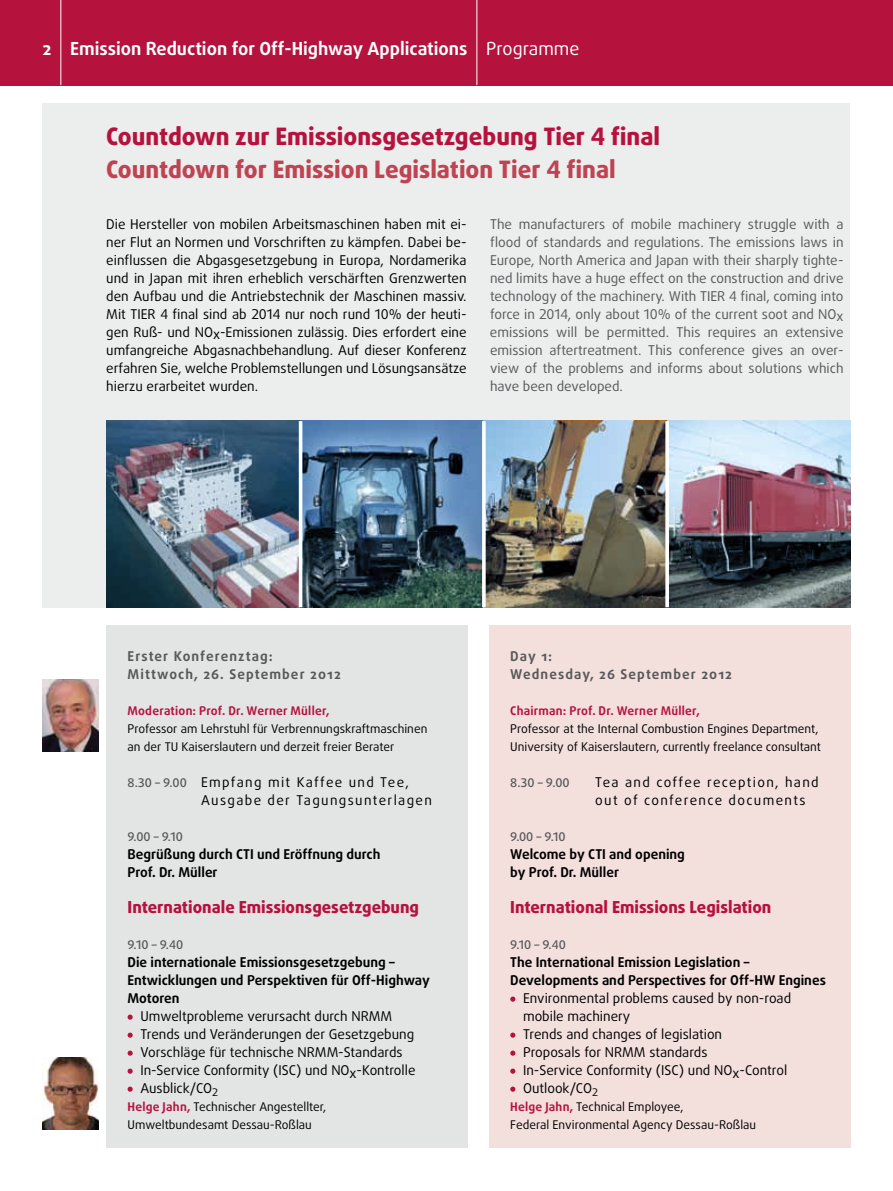
<style>
.page{position:relative;width:893px;height:1191px;background:#fff}
.page>*{position:absolute;margin:0;border:0;box-sizing:border-box;transform-origin:0 0}
.t1{font:800 24px "Daxline Pro";color:#b5123e}
.t2{font:800 24px "Daxline Pro";color:#bf4351}
.t3{font:700 18px "Daxline Pro";color:#fff}
.t4{font:800 16.5px "Daxline Pro";color:#b5123e}
.t5{font:13.5px/18px "Daxline Pro";color:#000}
.t6{font:13.5px/18px "Daxline Pro";color:#58585a;text-align:justify}
.t7{font:700 13.5px/18px "Daxline Pro";color:#000}
.t8{font:13.5px/18px "Daxline Pro";letter-spacing:.1em;color:#000}
.t9{font:700 13.5px/18px "Daxline Pro";letter-spacing:.08em;color:#58585a}
.t10{font:12px/18px "Daxline Pro";color:#000}
.t11{font:700 12px "Daxline Pro";letter-spacing:.02em;color:#b5123e}
.t12{font:500 12px "Daxline Pro";color:#58585a}
.s1{font-weight:400}
.s2{font-weight:500;font-size:12px;color:#58585a}
.s3{font-weight:700;color:#b5123e}
</style>
<div class="page">
<div style="left:0;top:0;width:893px;height:85px;background:#b5123e"></div>
<div style="left:489px;top:625px;width:361px;height:522px;background:#f3e0dd"></div>
<div style="left:106px;top:625px;width:362px;height:522px;background:#e3e4e4"></div>
<hr style="left:60px;top:0;width:1px;height:85px;background:#fff">
<hr style="left:476px;top:0;width:1px;height:85px;background:#fff">
<img style="left:43px;top:679px;width:56px;height:72px">
<img style="left:43px;top:1057px;width:56px;height:72px">
<svg style="left:128px;top:1014px;width:5px;height:5px"></svg>
<svg style="left:128px;top:1032px;width:5px;height:5px"></svg>
<svg style="left:128px;top:1050px;width:5px;height:5px"></svg>
<svg style="left:128px;top:1068px;width:5px;height:5px"></svg>
<svg style="left:128px;top:1086px;width:5px;height:5px"></svg>
<svg style="left:510px;top:996px;width:5px;height:5px"></svg>
<svg style="left:510px;top:1032px;width:5px;height:5px"></svg>
<svg style="left:510px;top:1050px;width:5px;height:5px"></svg>
<svg style="left:510px;top:1068px;width:5px;height:5px"></svg>
<svg style="left:510px;top:1086px;width:5px;height:5px"></svg>
<div style="left:43px;top:103px;width:807px;height:504px;background:#eceded"></div>
<img style="left:106px;top:421px;width:744px;height:186px">
<h2 class="t3" style="left:43px;top:37px;width:538px">2 Emission Reduction for Off-Highway Applications <span class="s1">Programme</span></h2>
<h1 class="t1" style="left:106px;top:120px;width:555px">Countdown zur Emissionsgesetzgebung Tier 4 final</h1>
<h1 class="t2" style="left:106px;top:153px;width:511px">Countdown for Emission Legislation Tier 4 final</h1>
<p class="t5" style="left:106px;top:215px;width:362px;text-align:justify">Die Hersteller von mobilen Arbeitsmaschinen haben mit ei&shy;ner Flut an Normen und Vorschriften zu kämpfen. Dabei be&shy;einflussen die Abgasgesetzgebung in Europa, Nordamerika und in Japan mit ihren erheblich verschärften Grenzwerten den Aufbau und die Antriebstechnik der Maschinen massiv.<br>Mit TIER 4 final sind ab 2014 nur noch rund 10% der heuti&shy;gen Ruß- und NOx-Emissionen zulässig. Dies erfordert eine umfangreiche Abgasnachbehandlung. Auf dieser Konferenz erfahren Sie, welche Problemstellungen und Lösungsansätze hierzu erarbeitet wurden.</p>
<p class="t6" style="left:490px;top:215px;width:355px">The manufacturers of mobile machinery struggle with a flood of standards and regulations. The emissions laws in Europe, North America and Japan with their sharply tighte&shy;ned limits have a huge effect on the construction and drive technology of the machinery. With TIER 4 final, coming into force in 2014, only about 10% of the current soot and NOx emissions will be permitted. This requires an extensive emission aftertreatment. This conference gives an over&shy;view of the problems and informs about solutions which have been developed.</p>
<p class="t9" style="left:128px;top:647px;width:215px">Erster Konferenztag:<br>Mittwoch, 26. September 2012</p>
<p class="t11" style="left:128px;top:703px;width:203px">Moderation: Prof. Dr. Werner Müller,</p>
<p class="t10" style="left:128px;top:720px;width:301px">Professor am Lehrstuhl für Verbrennungskraftmaschinen an der TU Kaiserslautern und derzeit freier Berater</p>
<p class="t8" style="left:201px;top:773px;width:232px;text-indent:-74px"><span class="s2">8.30 – 9.00</span> Empfang mit Kaffee und Tee,<br>Ausgabe der Tagungsunterlagen</p>
<p class="t12" style="left:128px;top:829px;width:57px">9.00 – 9.10</p>
<p class="t7" style="left:128px;top:845px;width:254px">Begrüßung durch CTI und Eröffnung durch<br>Prof. Dr. Müller</p>
<p class="t4" style="left:128px;top:896px;width:293px">Internationale Emissionsgesetzgebung</p>
<p class="t12" style="left:128px;top:937px;width:57px">9.10 – 9.40</p>
<p class="t7" style="left:128px;top:953px;width:304px">Die internationale Emissionsgesetzgebung –<br>Entwicklungen und Perspektiven für Off-Highway<br>Motoren</p>
<p class="t5" style="left:140px;top:1007px;width:277px">Umweltprobleme verursacht durch NRMM Trends und Veränderungen der Gesetzgebung Vorschläge für technische NRMM-Standards In-Service Conformity (ISC) und NOx-Kontrolle Ausblick/CO<sub>2</sub></p>
<p class="t10" style="left:128px;top:1098px;width:200px"><span class="s3">Helge Jahn,</span> Technischer Angestellter,<br>Umweltbundesamt Dessau-Roßlau</p>
<p class="t9" style="left:510px;top:647px;width:223px">Day 1:<br>Wednesday, 26 September 2012</p>
<p class="t11" style="left:510px;top:703px;width:191px">Chairman: Prof. Dr. Werner Müller,</p>
<p class="t10" style="left:510px;top:720px;width:312px">Professor at the Internal Combustion Engines Department,<br>University of Kaiserslautern, currently freelance consultant</p>
<p class="t12" style="left:510px;top:775px;width:61px">8.30 – 9.00</p>
<p class="t8" style="left:595px;top:773px;width:225px">Tea and coffee reception, hand out of conference documents</p>
<p class="t12" style="left:510px;top:829px;width:57px">9.00 – 9.10</p>
<p class="t7" style="left:510px;top:845px;width:176px">Welcome by CTI and opening by Prof. Dr. Müller</p>
<p class="t4" style="left:510px;top:896px;width:263px">International Emissions Legislation</p>
<p class="t12" style="left:510px;top:937px;width:57px">9.10 – 9.40</p>
<p class="t7" style="left:510px;top:953px;width:317px">The International Emission Legislation –<br>Developments and Perspectives for Off-HW Engines</p>
<p class="t5" style="left:523px;top:989px;width:270px">Environmental problems caused by non-road mobile machinery<br>Trends and changes of legislation<br>Proposals for NRMM standards<br>In-Service Conformity (ISC) und NOx-Control<br>Outlook/CO<sub>2</sub></p>
<p class="t10" style="left:510px;top:1098px;width:247px"><span class="s3">Helge Jahn,</span> Technical Employee,<br>Federal Environmental Agency Dessau-Roßlau</p>
</div>
